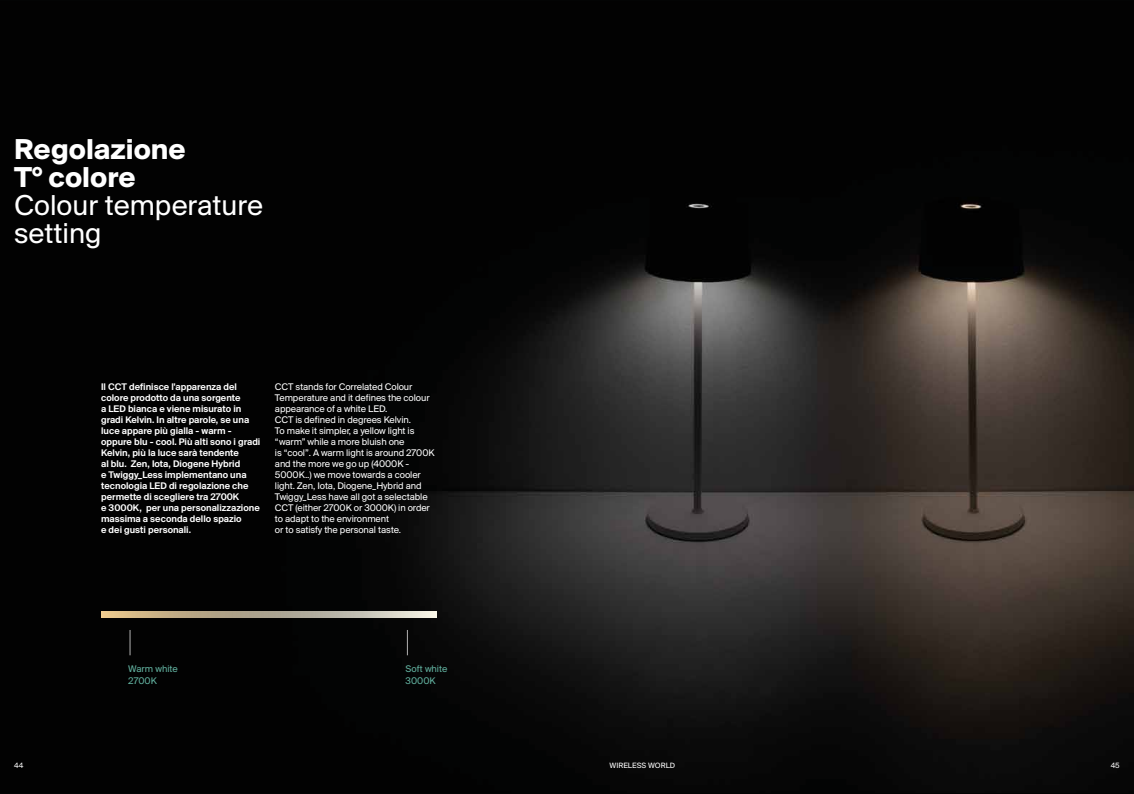
<style>
.page{position:relative;width:1134px;height:794px;background:#fff}
.page>*{position:absolute;margin:0;border:0;box-sizing:border-box;transform-origin:0 0}
.t1{font:30px/28px "Suisse BP Intl";color:#fff}
.t2{font:700 30px/28px "Suisse BP Intl";color:#fff}
.t3{font:10px/11px "Suisse BP Intl";letter-spacing:-.01em;color:#fff}
.t4{font:10px/11px "Suisse BP Intl Antique";color:#fff}
.t5{font:10px "Suisse BP Intl";color:#62b2a0}
.t6{font:8px "Suisse BP Intl";color:#fff}
</style>
<div class="page">
<img style="left:0;top:1px;width:1134px;height:791px">
<svg style="left:130px;top:630px;width:1px;height:25px"></svg>
<svg style="left:407px;top:630px;width:1px;height:25px"></svg>
<svg style="left:101px;top:611px;width:335px;height:7px;background:#c4b89e"></svg>
<h1 class="t2" style="left:14px;top:134px;width:173px">Regolazione<br>T° colore</h1>
<h1 class="t1" style="left:14px;top:190px;width:250px">Colour temperature setting</h1>
<p class="t4" style="left:101px;top:381px;width:161px">Il CCT definisce l'apparenza del colore prodotto da una sorgente<br>a LED bianca e viene misurato in gradi Kelvin. In altre parole, se una luce appare più gialla - warm - oppure blu - cool. Più alti sono i gradi<br>Kelvin, più la luce sarà tendente<br>al blu. Zen, Iota, Diogene Hybrid<br>e Twiggy_Less implementano una tecnologia LED di regolazione che permette di scegliere tra 2700K<br>e 3000K, per una personalizzazione massima a seconda dello spazio<br>e dei gusti personali.</p>
<p class="t3" style="left:275px;top:381px;width:161px">CCT stands for Correlated Colour Temperature and it defines the colour appearance of a white LED.<br>CCT is defined in degrees Kelvin.<br>To make it simpler, a yellow light is “warm” while a more bluish one<br>is “cool”. A warm light is around 2700K and the more we go up (4000K - 5000K..) we move towards a cooler light. Zen, Iota, Diogene_Hybrid and Twiggy_Less have all got a selectable CCT (either 2700K or 3000K) in order to adapt to the environment<br>or to satisfy the personal taste.</p>
<p class="t5" style="left:128px;top:663px;width:51px">Warm white</p>
<p class="t5" style="left:406px;top:663px;width:43px">Soft white</p>
<p class="t6" style="left:14px;top:760px;width:11px">44</p>
<p class="t5" style="left:128px;top:675px;width:30px">2700K</p>
<p class="t5" style="left:406px;top:675px;width:32px">3000K</p>
<p class="t6" style="left:609px;top:760px;width:67px">WIRELESS WORLD</p>
<p class="t6" style="left:1111px;top:760px;width:11px">45</p>
</div>
